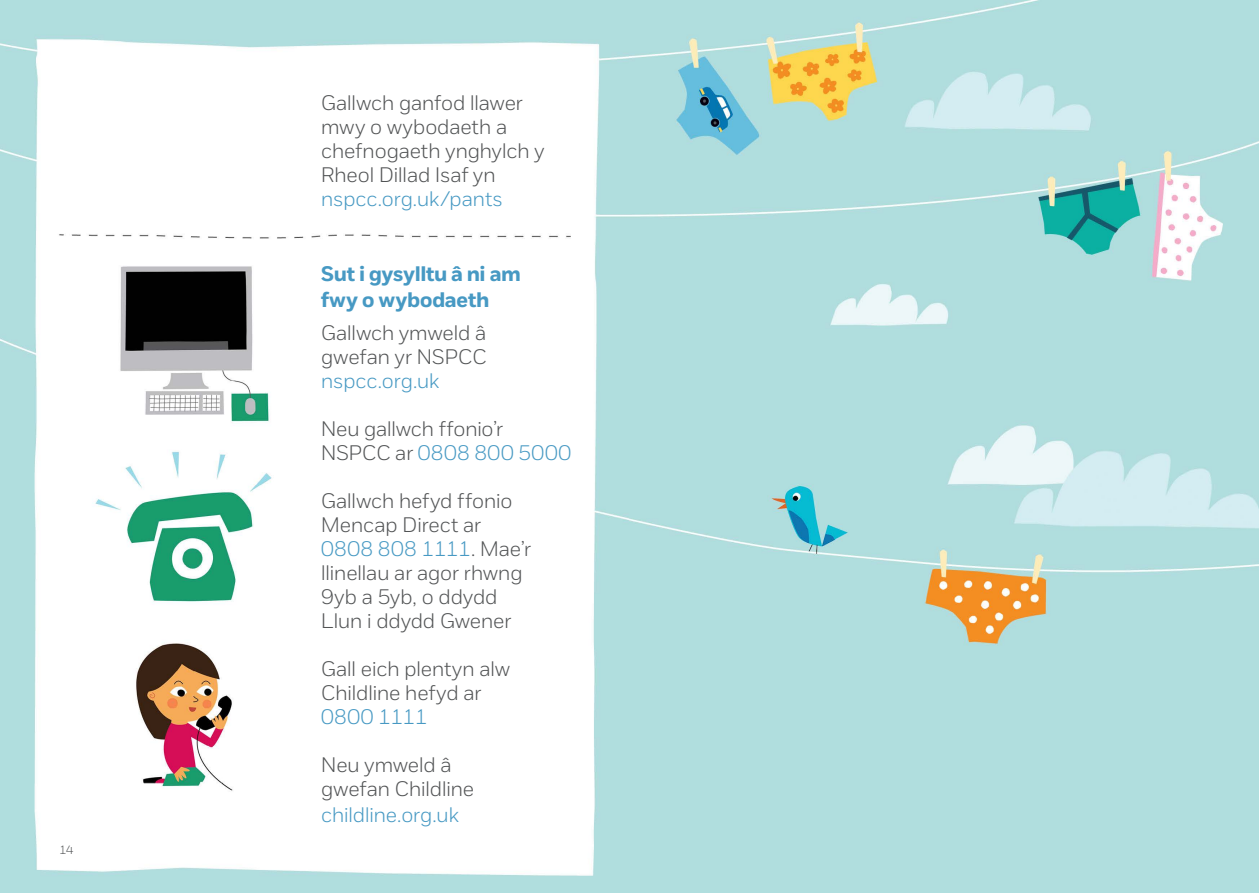
<style>
.page{position:relative;width:1259px;height:893px;background:#fff}
.page>*{position:absolute;margin:0;border:0;box-sizing:border-box;transform-origin:0 0}
.t1{font:300 21px/24px "NSPCC";color:#525455}
.t2{font:300 21px "NSPCC";color:#4799c3}
.t3{font:700 21px/25.8px "NSPCC";letter-spacing:.005em;color:#4799c3}
.t4{font:300 12px "NSPCC";color:#525455}
.s1{color:#4799c3}
</style>
<div class="page">
<img style="left:0;top:0;width:1259px;height:893px">
<p class="t4" style="left:60px;top:843px;width:16px">14</p>
<p class="t1" style="left:321px;top:90px;width:225px">Gallwch ganfod llawer mwy o wybodaeth a chefnogaeth ynghylch y<br>Rheol Dillad Isaf yn</p>
<p class="t2" style="left:321px;top:186px;width:183px">nspcc.org.uk/pants</p>
<p class="t3" style="left:321px;top:261px;width:201px">Sut i gysylltu â ni am fwy o wybodaeth</p>
<p class="t1" style="left:321px;top:320px;width:167px">Gallwch ymweld â gwefan yr NSPCC</p>
<p class="t2" style="left:321px;top:368px;width:120px">nspcc.org.uk</p>
<p class="t1" style="left:321px;top:416px;width:252px">Neu gallwch ffonio’r<br>NSPCC ar <span class="s1">0808 800 5000</span></p>
<p class="t1" style="left:321px;top:488px;width:211px">Gallwch hefyd ffonio<br>Mencap Direct ar<br><span class="s1">0808 808 1111</span>. Mae’r llinellau ar agor rhwng<br>9yb a 5yb, o ddydd<br>Llun i ddydd Gwener</p>
<p class="t1" style="left:321px;top:656px;width:190px">Gall eich plentyn alw<br>Childline hefyd ar</p>
<p class="t2" style="left:321px;top:704px;width:108px">0800 1111</p>
<p class="t1" style="left:321px;top:752px;width:154px">Neu ymweld â gwefan Childline</p>
<p class="t2" style="left:321px;top:802px;width:139px">childline.org.uk</p>
</div>
